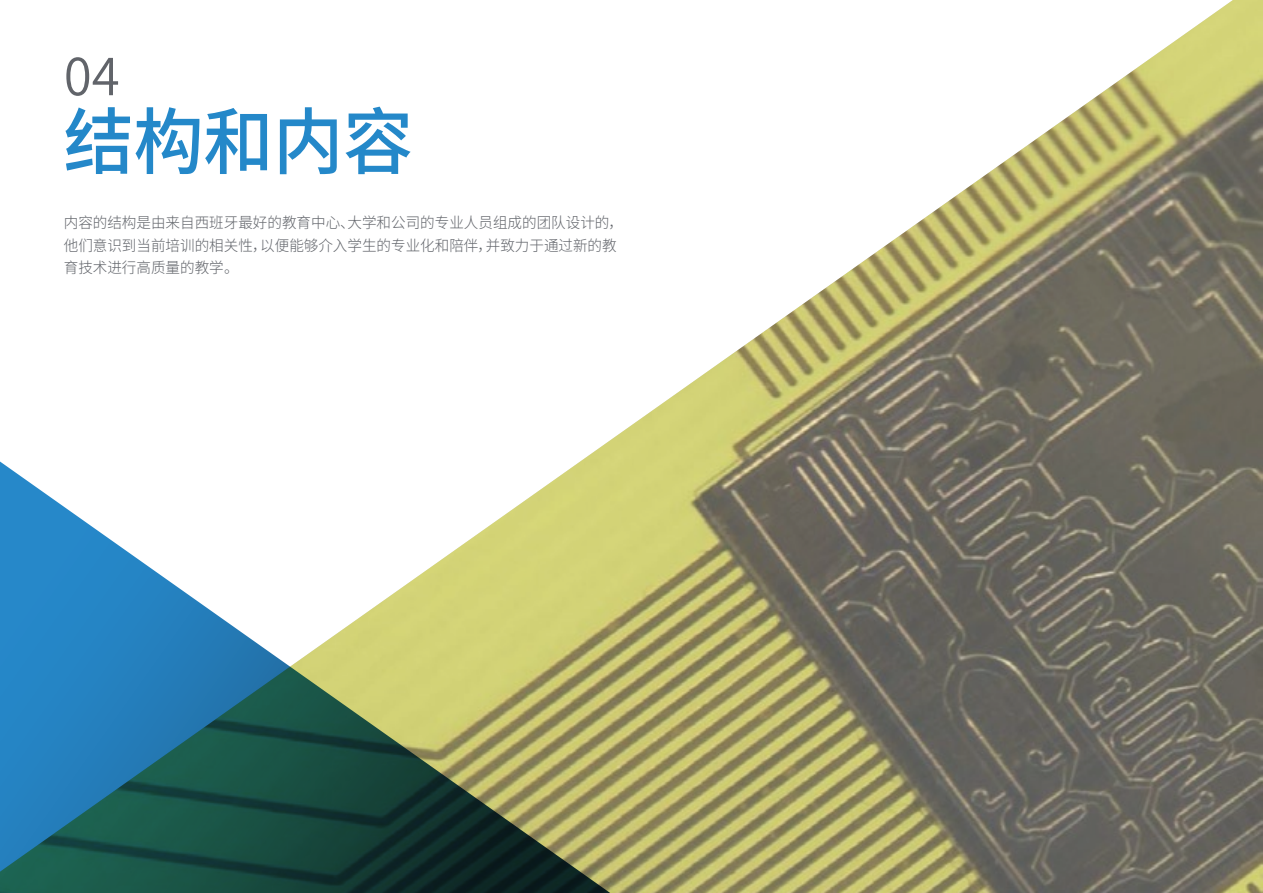
<style>
.page{position:relative;width:1263px;height:893px;background:#fff}
.page>*{position:absolute;margin:0;border:0;box-sizing:border-box;transform-origin:0 0}
.t1{font:500 72px "Source Han Sans CN";color:#2488c9}
.t2{font:52.5px "Source Han Sans CN";color:#61646a}
.t3{font:300 15px/22.5px "Source Han Sans CN";color:#61646a}
</style>
<div class="page">
<img style="left:602px;top:0;width:661px;height:893px">
<svg style="left:0;top:446px;width:640px;height:447px"></svg>
<h2 class="t2" style="left:64px;top:46px;width:57px">04</h2>
<h1 class="t1" style="left:64px;top:101px;width:351px">结构和内容</h1>
<p class="t3" style="left:64px;top:212px;width:561px">内容的结构是由来自西班牙最好的教育中心、大学和公司的专业人员组成的团队设计的，他们意识到当前培训的相关性，以便能够介入学生的专业化和陪伴，并致力于通过新的教育技术进行高质量的教学。</p>
</div>
